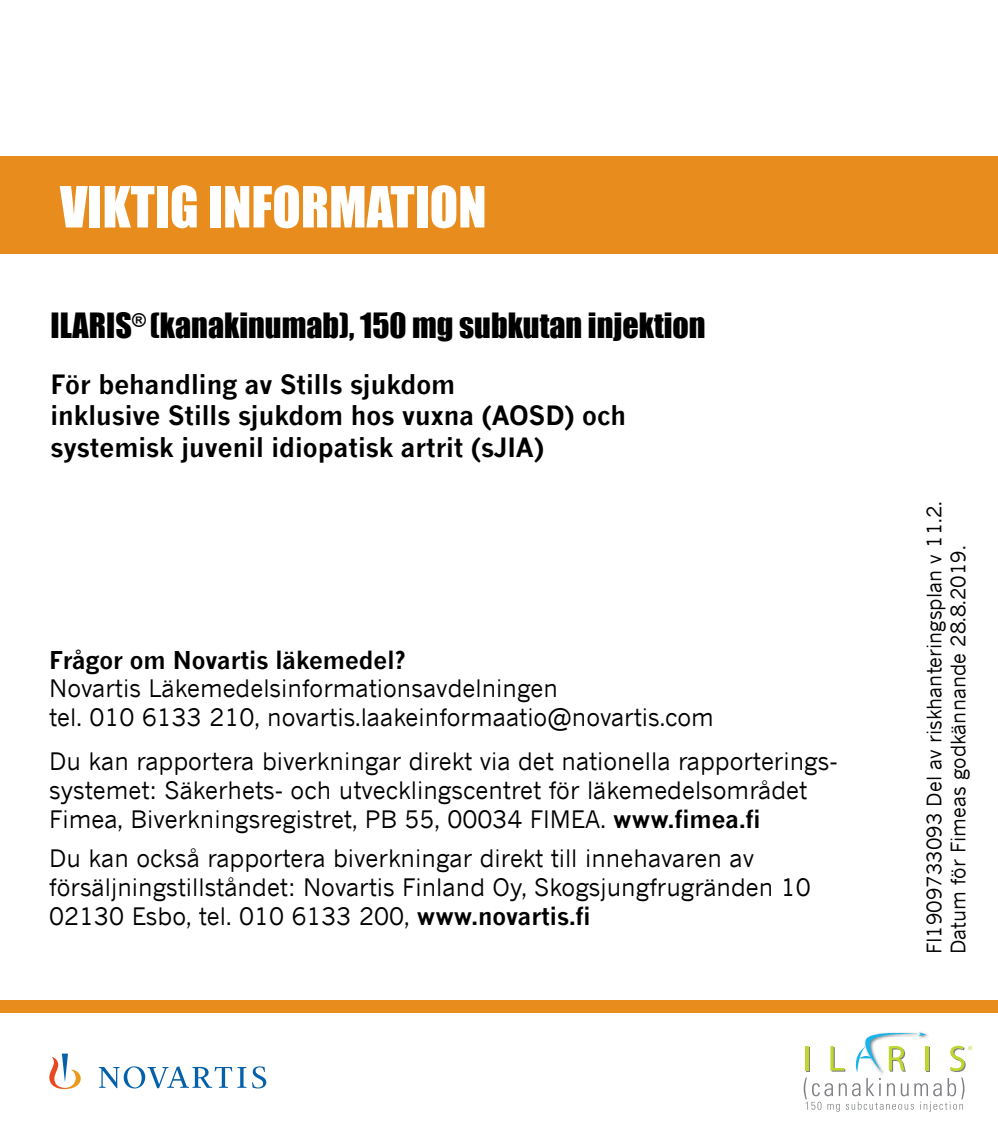
<style>
.page{position:relative;width:998px;height:1134px;background:#fff}
.page>*{position:absolute;margin:0;border:0;box-sizing:border-box;transform-origin:0 0}
.t1{font:52.4px "Impact";color:#fff}
.t2{font:32px "Impact";color:#000}
.t3{font:700 26px/31.2px "News Gothic";color:#000}
.t4{font:24px/28.8px "News Gothic";color:#000}
.t5{font:700 24px "News Gothic";color:#000}
.t6{font:20px/24px "News Gothic";color:#000}
.s1{font-weight:700}
</style>
<div class="page">
<div style="left:0;top:156px;width:998px;height:97px;background:#e98c1e"></div>
<div style="left:0;top:1001px;width:998px;height:12px;background:#e98c1e"></div>
<svg style="left:49px;top:1053px;width:217px;height:36px"></svg>
<svg style="left:803px;top:1032px;width:169px;height:80px"></svg>
<h1 class="t1" style="left:60px;top:166px;width:428px">VIKTIG INFORMATION</h1>
<h2 class="t2" style="left:50px;top:301px;width:657px">ILARIS<sup>®</sup> (kanakinumab), 150 mg subkutan injektion</h2>
<p class="t3" style="left:50px;top:367px;width:577px">För behandling av Stills sjukdom<br>inklusive Stills sjukdom hos vuxna (AOSD) och systemisk juvenil idiopatisk artrit (sJIA)</p>
<p class="t5" style="left:49px;top:640px;width:358px">Frågor om Novartis läkemedel?</p>
<p class="t4" style="left:49px;top:673px;width:666px">Novartis Läkemedelsinformationsavdelningen<br>tel. 010 6133 210, novartis.laakeinformaatio@novartis.com</p>
<p class="t4" style="left:49px;top:746px;width:790px">Du kan rapportera biverkningar direkt via det nationella rapporterings&shy;systemet: Säkerhets- och utvecklingscentret för läkemedelsområdet<br>Fimea, Biverkningsregistret, PB 55, 00034 FIMEA. <span class="s1">www.fimea.fi</span></p>
<p class="t4" style="left:49px;top:843px;width:763px">Du kan också rapportera biverkningar direkt till innehavaren av försäljningstillståndet: Novartis Finland Oy, Skogsjungfrugränden 10<br>02130 Esbo, tel. 010 6133 200, <span class="s1">www.novartis.fi</span></p>
<p class="t6" style="left:921px;top:954px;width:454px;rotate:-90deg">FI1909733093 Del av riskhanteringsplan v 11.2.<br>Datum för Fimeas godkännande 28.8.2019.</p>
</div>
